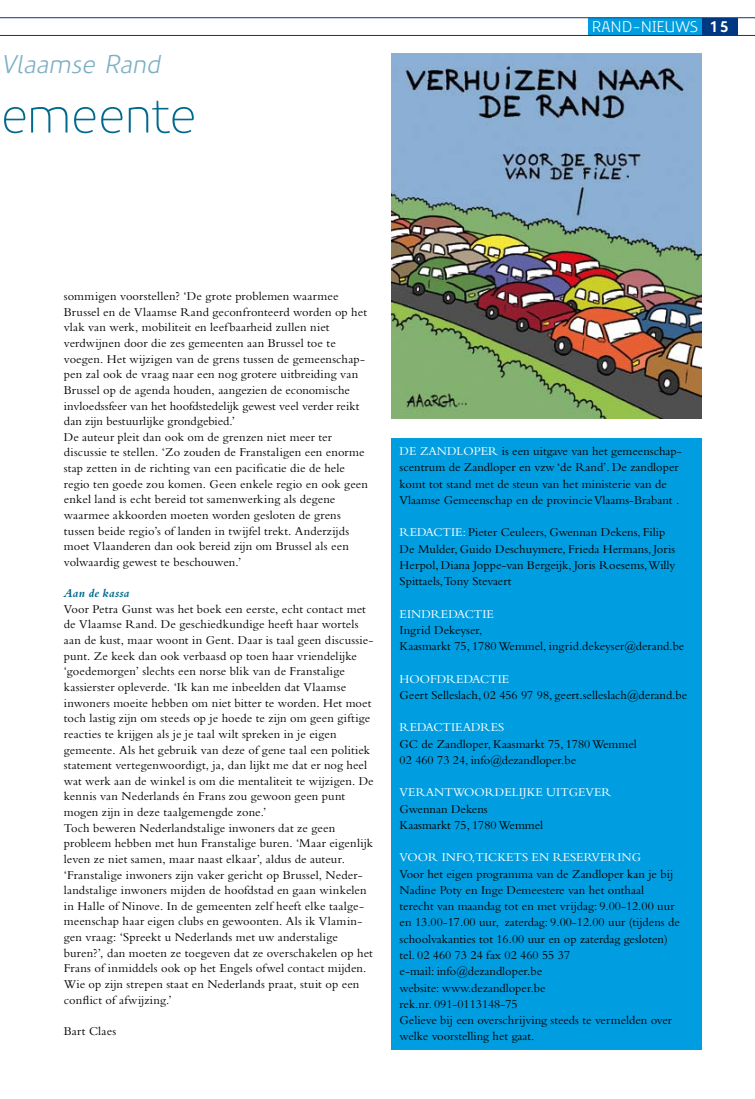
<style>
.page{position:relative;width:755px;height:1099px;background:#fff}
.page>*{position:absolute;margin:0;border:0;box-sizing:border-box;transform-origin:0 0}
.t1{font:300 50px "Precious Sans";letter-spacing:-.005em;color:#00698e}
.t2{font:italic 25px "Precious Sans";color:#7dafc6}
.t3{font:15px "Precious Sans";color:#fff}
.t4{font:12.5px/15.6px "Bembo Std";letter-spacing:.005em;color:#000}
.t5{font:12.5px "Bembo Std";color:#fff}
.t6{font:italic 700 12.5px "Bembo Std";letter-spacing:.015em;color:#00698e}
.s1{font-weight:700}
.s2{color:#fff}
</style>
<div class="page">
<div style="left:702px;top:18px;width:35px;height:17px;background:#003882"></div>
<div style="left:588px;top:18px;width:114px;height:17px;background:#009ee0"></div>
<hr style="left:0;top:18px;width:755px;height:1px;background:#003882">
<hr style="left:0;top:35px;width:755px;height:1px;background:#003882">
<div style="left:392px;top:438px;width:310px;height:611px;background:#009ee0"></div>
<img style="left:392px;top:53px;width:310px;height:365px">
<h2 class="t2" style="left:1px;top:48px;width:166px">Vlaamse Rand</h2>
<h1 class="t1" style="left:1px;top:83px;width:197px">emeente</h1>
<p class="t3" style="left:592px;top:17px;width:139px">RAND-NIEUWS <span class="s1">15</span></p>
<p class="t4" style="left:64px;top:288px;width:306px">sommigen voorstellen? ‘De grote problemen waarmee Brussel en de Vlaamse Rand geconfronteerd worden op het vlak van werk, mobiliteit en leefbaarheid zullen niet verdwijnen door die zes gemeenten aan Brussel toe te voegen. Het wijzigen van de grens tussen de gemeenschap&shy;pen zal ook de vraag naar een nog grotere uitbreiding van Brussel op de agenda houden, aangezien de economische invloedssfeer van het hoofdstedelijk gewest veel verder reikt dan zijn bestuurlijke grondgebied.’<br>De auteur pleit dan ook om de grenzen niet meer ter discussie te stellen. ‘Zo zouden de Franstaligen een enorme stap zetten in de richting van een pacificatie die de hele regio ten goede zou komen. Geen enkele regio en ook geen enkel land is echt bereid tot samenwerking als degene waarmee akkoorden moeten worden gesloten de grens tussen beide regio’s of landen in twijfel trekt. Anderzijds moet Vlaanderen dan ook bereid zijn om Brussel als een volwaardig gewest te beschouwen.’</p>
<p class="t6" style="left:64px;top:586px;width:67px">Aan de kassa</p>
<p class="t4" style="left:64px;top:601px;width:311px">Voor Petra Gunst was het boek een eerste, echt contact met de Vlaamse Rand. De geschiedkundige heeft haar wortels aan de kust, maar woont in Gent. Daar is taal geen discussie&shy;punt. Ze keek dan ook verbaasd op toen haar vriendelijke ‘goedemorgen’ slechts een norse blik van de Franstalige kassierster opleverde. ‘Ik kan me inbeelden dat Vlaamse inwoners moeite hebben om niet bitter te worden. Het moet toch lastig zijn om steeds op je hoede te zijn om geen giftige reacties te krijgen als je je taal wilt spreken in je eigen gemeente. Als het gebruik van deze of gene taal een politiek statement vertegenwoordigt, ja, dan lijkt me dat er nog heel wat werk aan de winkel is om die mentaliteit te wijzigen. De kennis van Nederlands én Frans zou gewoon geen punt mogen zijn in deze taalgemengde zone.’<br>Toch beweren Nederlandstalige inwoners dat ze geen probleem hebben met hun Franstalige buren. ‘Maar eigenlijk leven ze niet samen, maar naast elkaar’, aldus de auteur. ‘Franstalige inwoners zijn vaker gericht op Brussel, Neder&shy;landstalige inwoners mijden de hoofdstad en gaan winkelen in Halle of Ninove. In de gemeenten zelf heeft elke taalge&shy;meenschap haar eigen clubs en gewoonten. Als ik Vlamin&shy;gen vraag: ‘Spreekt u Nederlands met uw anderstalige buren?’, dan moeten ze toegeven dat ze overschakelen op het Frans of inmiddels ook op het Engels ofwel contact mijden.<br>Wie op zijn strepen staat en Nederlands praat, stuit op een conflict of afwijzing.’</p>
<p class="t4" style="left:64px;top:1022px;width:54px">Bart Claes</p>
<p class="t4" style="left:400px;top:442px;width:284px;line-height:16.2px;text-indent:102px">is een uitgave van het gemeenschap&shy;scentrum de Zandloper en vzw ‘de Rand’. De zandloper komt tot stand met de steun van het ministerie van de Vlaamse Gemeenschap en de provincie Vlaams-Brabant .</p>
<p class="t5" style="left:400px;top:525px;width:19px">Redactie</p>
<p class="t5" style="left:400px;top:444px;width:31px">de zandloper</p>
<p class="t4" style="left:400px;top:524px;width:277px;line-height:16.2px;text-indent:63px"><span class="s2">:</span> Pieter Ceuleers, Gwennan Dekens, Filip De Mulder, Guido Deschuymere, Frieda Hermans, Joris Herpol, Diana Joppe-van Bergeijk, Joris Roesems,Willy Spittaels,Tony Stevaert</p>
<p class="t5" style="left:400px;top:606px;width:17px">Eindredactie</p>
<p class="t4" style="left:400px;top:621px;width:286px;line-height:16.2px">Ingrid Dekeyser,<br>Kaasmarkt 75, 1780 Wemmel, ingrid.dekeyser@derand.be</p>
<p class="t5" style="left:400px;top:671px;width:20px">Hoofdredactie</p>
<p class="t4" style="left:400px;top:687px;width:289px">Geert Selleslach, 02 456 97 98, geert.selleslach@derand.be</p>
<p class="t5" style="left:400px;top:720px;width:19px">Redactieadres</p>
<p class="t4" style="left:400px;top:735px;width:239px;line-height:16.2px">GC de Zandloper, Kaasmarkt 75, 1780 Wemmel<br>02 460 73 24, info@dezandloper.be</p>
<p class="t5" style="left:400px;top:785px;width:18px">Verantwoordelijke</p>
<p class="t5" style="left:546px;top:785px;width:10px">uitgever</p>
<p class="t4" style="left:400px;top:800px;width:145px;line-height:16.2px">Gwennan Dekens<br>Kaasmarkt 75, 1780 Wemmel</p>
<p class="t5" style="left:400px;top:850px;width:19px">Voor</p>
<p class="t5" style="left:442px;top:850px;width:9px">info</p>
<p class="t5" style="left:472px;top:850px;width:13px">,tickets</p>
<p class="t5" style="left:531px;top:850px;width:31px">en reservering</p>
<p class="t4" style="left:400px;top:865px;width:282px;line-height:16.2px">Voor het eigen programma van de Zandloper kan je bij Nadine Poty en Inge Demeestere van het onthaal terecht van maandag tot en met vrijdag: 9.00-12.00 uur en 13.00-17.00 uur, zaterdag: 9.00-12.00 uur (tijdens de schoolvakanties tot 16.00 uur en op zaterdag gesloten) tel. 02 460 73 24 fax 02 460 55 37<br>e-mail: info@dezandloper.be<br>website: www.dezandloper.be<br>rek.nr. 091-0113148-75<br>Gelieve bij een overschrijving steeds te vermelden over welke voorstelling het gaat.</p>
</div>
